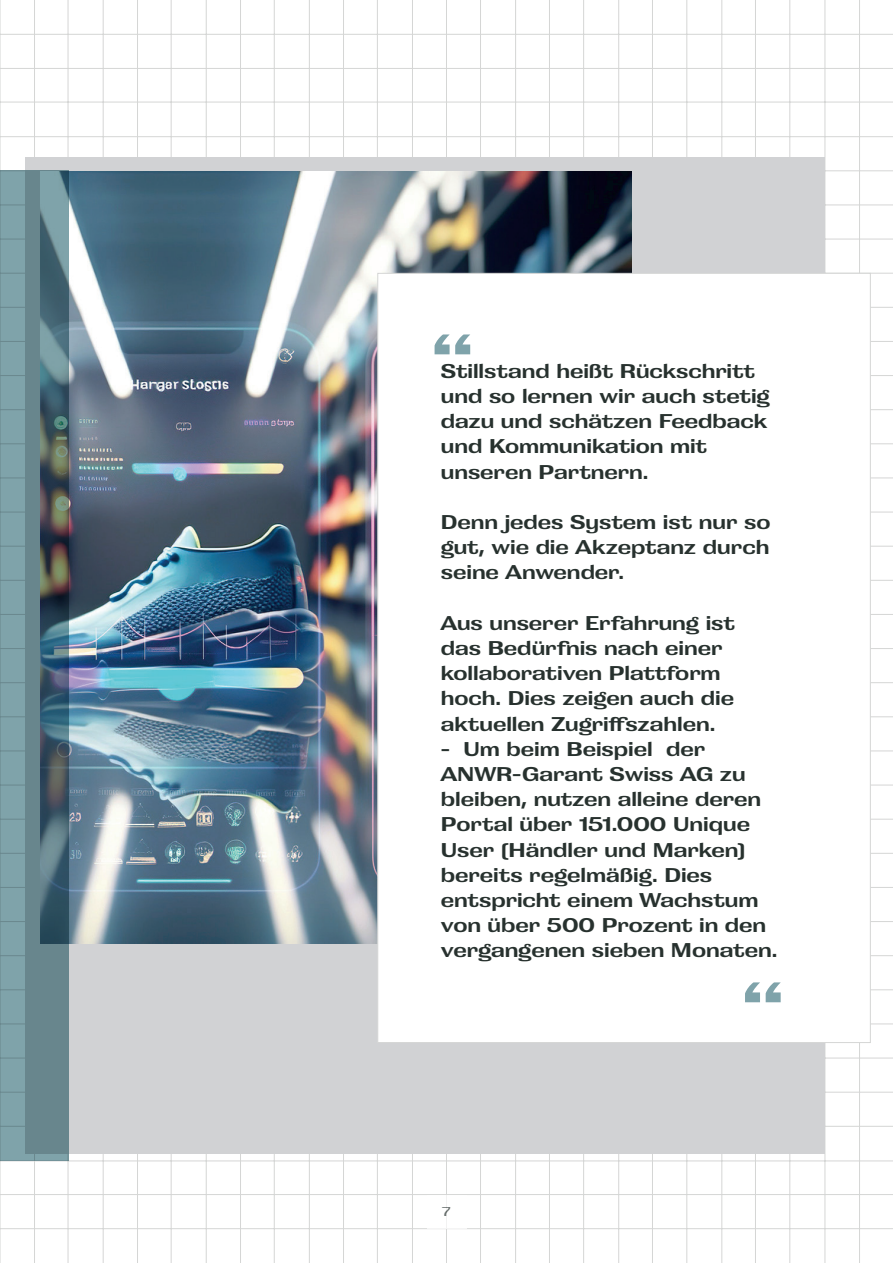
<style>
.page{position:relative;width:893px;height:1263px;background:#fff}
.page>*{position:absolute;margin:0;border:0;box-sizing:border-box;transform-origin:0 0}
.t1{font:75px "Tussilago Hv";color:#7fa3aa}
.t2{font:600 expanded 21px/25.2px "Grange";color:#27312e}
.t3{font:500 expanded 13.5px "Grange";color:#27312e}
</style>
<div class="page">
<hr style="left:0;top:580px;width:893px;height:1px;background:#d5d6d5">
<hr style="left:0;top:205px;width:893px;height:1px;background:#d5d6d5">
<hr style="left:0;top:785px;width:893px;height:1px;background:#d5d6d5">
<hr style="left:0;top:375px;width:893px;height:1px;background:#d5d6d5">
<hr style="left:0;top:955px;width:893px;height:1px;background:#d5d6d5">
<hr style="left:0;top:102px;width:893px;height:1px;background:#d5d6d5">
<hr style="left:0;top:682px;width:893px;height:1px;background:#d5d6d5">
<hr style="left:0;top:307px;width:893px;height:1px;background:#d5d6d5">
<hr style="left:0;top:887px;width:893px;height:1px;background:#d5d6d5">
<hr style="left:0;top:478px;width:893px;height:1px;background:#d5d6d5">
<hr style="left:0;top:1058px;width:893px;height:1px;background:#d5d6d5">
<hr style="left:0;top:1160px;width:893px;height:1px;background:#d5d6d5">
<hr style="left:0;top:34px;width:893px;height:1px;background:#d5d6d5">
<hr style="left:0;top:614px;width:893px;height:1px;background:#d5d6d5">
<hr style="left:0;top:239px;width:893px;height:1px;background:#d5d6d5">
<hr style="left:0;top:819px;width:893px;height:1px;background:#d5d6d5">
<hr style="left:0;top:409px;width:893px;height:1px;background:#d5d6d5">
<hr style="left:0;top:989px;width:893px;height:1px;background:#d5d6d5">
<hr style="left:0;top:136px;width:893px;height:1px;background:#d5d6d5">
<hr style="left:0;top:716px;width:893px;height:1px;background:#d5d6d5">
<hr style="left:0;top:341px;width:893px;height:1px;background:#d5d6d5">
<hr style="left:0;top:921px;width:893px;height:1px;background:#d5d6d5">
<hr style="left:0;top:512px;width:893px;height:1px;background:#d5d6d5">
<hr style="left:0;top:1092px;width:893px;height:1px;background:#d5d6d5">
<hr style="left:0;top:1194px;width:893px;height:1px;background:#d5d6d5">
<hr style="left:0;top:1228px;width:893px;height:1px;background:#d5d6d5">
<hr style="left:0;top:68px;width:893px;height:1px;background:#d5d6d5">
<hr style="left:0;top:648px;width:893px;height:1px;background:#d5d6d5">
<hr style="left:0;top:273px;width:893px;height:1px;background:#d5d6d5">
<hr style="left:0;top:853px;width:893px;height:1px;background:#d5d6d5">
<hr style="left:0;top:443px;width:893px;height:1px;background:#d5d6d5">
<hr style="left:0;top:1024px;width:893px;height:1px;background:#d5d6d5">
<hr style="left:0;top:1126px;width:893px;height:1px;background:#d5d6d5">
<hr style="left:0;top:170px;width:893px;height:1px;background:#d5d6d5">
<hr style="left:0;top:751px;width:893px;height:1px;background:#d5d6d5">
<hr style="left:0;top:546px;width:893px;height:1px;background:#d5d6d5">
<hr style="left:171px;top:0;width:1px;height:1263px;background:#d5d6d5">
<hr style="left:343px;top:0;width:1px;height:1263px;background:#d5d6d5">
<hr style="left:68px;top:0;width:1px;height:1263px;background:#d5d6d5">
<hr style="left:274px;top:0;width:1px;height:1263px;background:#d5d6d5">
<hr style="left:446px;top:0;width:1px;height:1263px;background:#d5d6d5">
<hr style="left:686px;top:0;width:1px;height:1263px;background:#d5d6d5">
<hr style="left:549px;top:0;width:1px;height:1263px;background:#d5d6d5">
<hr style="left:789px;top:0;width:1px;height:1263px;background:#d5d6d5">
<hr style="left:206px;top:0;width:1px;height:1263px;background:#d5d6d5">
<hr style="left:377px;top:0;width:1px;height:1263px;background:#d5d6d5">
<hr style="left:103px;top:0;width:1px;height:1263px;background:#d5d6d5">
<hr style="left:309px;top:0;width:1px;height:1263px;background:#d5d6d5">
<hr style="left:480px;top:0;width:1px;height:1263px;background:#d5d6d5">
<hr style="left:721px;top:0;width:1px;height:1263px;background:#d5d6d5">
<hr style="left:583px;top:0;width:1px;height:1263px;background:#d5d6d5">
<hr style="left:825px;top:0;width:1px;height:1263px;background:#d5d6d5">
<hr style="left:859px;top:0;width:1px;height:1263px;background:#d5d6d5">
<hr style="left:618px;top:0;width:1px;height:1263px;background:#d5d6d5">
<hr style="left:34px;top:0;width:1px;height:1263px;background:#d5d6d5">
<hr style="left:240px;top:0;width:1px;height:1263px;background:#d5d6d5">
<hr style="left:412px;top:0;width:1px;height:1263px;background:#d5d6d5">
<hr style="left:652px;top:0;width:1px;height:1263px;background:#d5d6d5">
<hr style="left:515px;top:0;width:1px;height:1263px;background:#d5d6d5">
<hr style="left:755px;top:0;width:1px;height:1263px;background:#d5d6d5">
<hr style="left:137px;top:0;width:1px;height:1263px;background:#d5d6d5">
<hr style="left:0;top:0;width:1px;height:1263px;background:#d5d6d5">
<div style="left:26px;top:157px;width:799px;height:996px;background:#d1d2d4"></div>
<img style="left:68px;top:171px;width:563px;height:772px">
<div style="left:377px;top:273px;width:494px;height:770px;background:#fff;border:1px solid #d5d6d5"></div>
<svg style="left:0;top:170px;width:68px;height:991px;background:#67868e"></svg>
<div style="left:427px;top:1195px;width:39px;height:33px;background:#fff"></div>
<h1 class="t1" style="left:429px;top:315px;width:49px">“</h1>
<p class="t2" style="left:441px;top:358px;width:330px">Stillstand heißt Rückschritt und so lernen wir auch stetig dazu und schätzen Feedback und Kommunikation mit unseren Partnern.</p>
<p class="t2" style="left:441px;top:509px;width:331px;text-align:justify">Denn jedes System ist nur so gut, wie die Akzeptanz durch seine Anwender.</p>
<p class="t2" style="left:441px;top:610px;width:295px">Aus unserer Erfahrung ist das Bedürfnis nach einer kollaborativen Plattform hoch. Dies zeigen auch die aktuellen Zugriffszahlen.</p>
<p class="t2" style="left:441px;top:736px;width:338px">- Um beim Beispiel der<br>ANWR-Garant Swiss AG zu bleiben, nutzen alleine deren<br>Portal über 151.000 Unique<br>User (Händler und Marken) bereits regelmäßig. Dies entspricht einem Wachstum von über 500 Prozent in den vergangenen sieben Monaten.</p>
<p class="t3" style="left:442px;top:1204px;width:11px">7</p>
<h1 class="t1" style="left:739px;top:963px;width:49px">“</h1>
</div>
